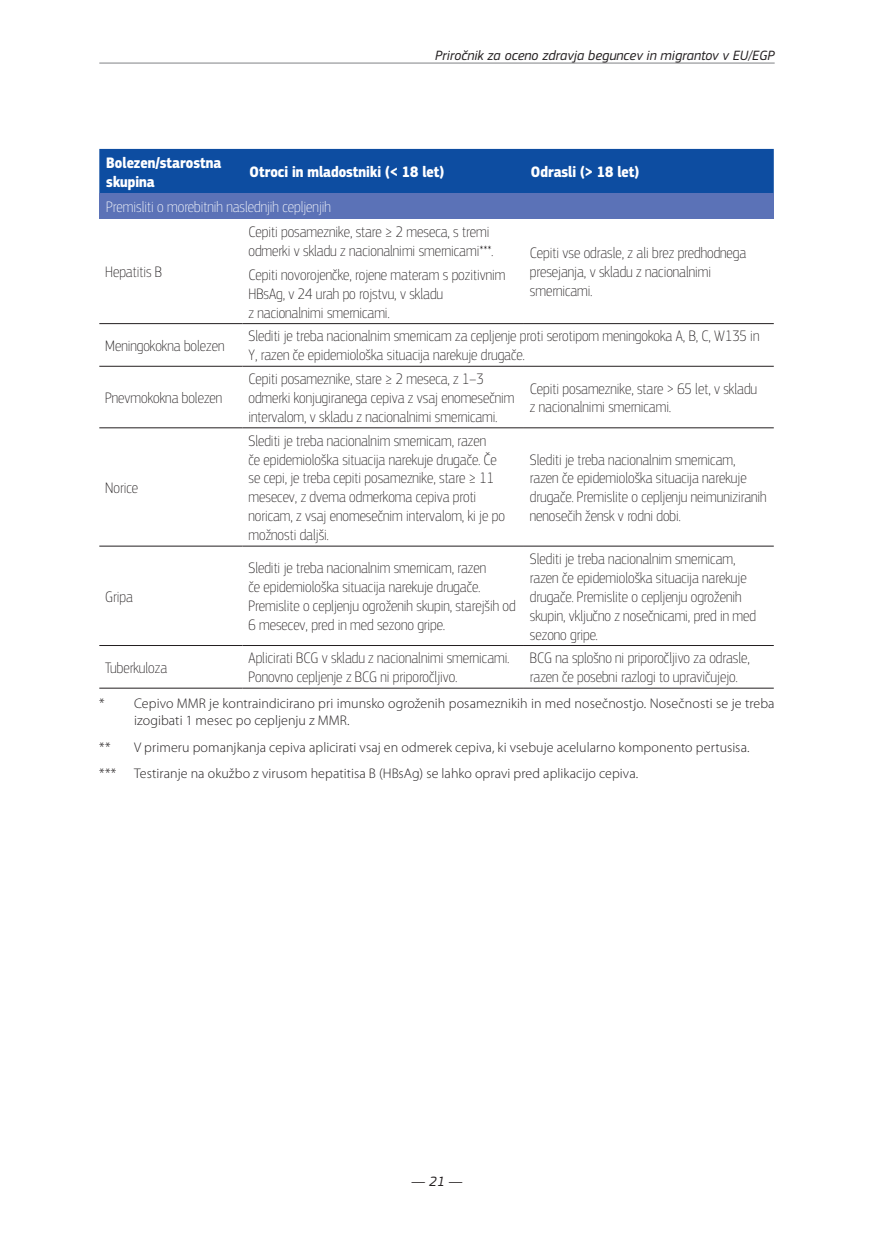
<style>
.page{position:relative;width:874px;height:1241px;background:#fff}
.page>*{position:absolute;margin:0;border:0;box-sizing:border-box;transform-origin:0 0}
.Table_text{font:100 15.75px/18.9px "EC Square Sans Cond Pro";color:#231f20}
.Section_Title{font:700 15.75px/18.9px "EC Square Sans Cond Pro";color:#fff}
.Section_Title-2{font:100 15.75px "EC Square Sans Cond Pro";color:#fff}
.Footnote{font:300 14px/16.8px "Myriad Pro";letter-spacing:.005em;color:#231f20}
.t1{font:italic 14px "EC Square Sans Pro";color:#231f20}
</style>
<div class="page">
<hr style="left:99px;top:63px;width:675px;height:1px;background:#808285">
<div style="left:99px;top:149px;width:674px;height:45px;background:#0d4da1"></div>
<div style="left:99px;top:194px;width:674px;height:25px;background:#5b72b7"></div>
<hr style="left:99px;top:323px;width:143px;height:1px;background:#231f20">
<hr style="left:242px;top:323px;width:281px;height:1px;background:#231f20">
<hr style="left:523px;top:323px;width:250px;height:1px;background:#231f20">
<hr style="left:99px;top:366px;width:143px;height:1px;background:#231f20">
<hr style="left:242px;top:366px;width:281px;height:1px;background:#231f20">
<hr style="left:523px;top:366px;width:250px;height:1px;background:#231f20">
<hr style="left:99px;top:427px;width:143px;height:1px;background:#231f20">
<hr style="left:242px;top:427px;width:281px;height:1px;background:#231f20">
<hr style="left:523px;top:427px;width:250px;height:1px;background:#231f20">
<hr style="left:99px;top:545px;width:143px;height:1px;background:#231f20">
<hr style="left:242px;top:545px;width:281px;height:1px;background:#231f20">
<hr style="left:523px;top:545px;width:250px;height:1px;background:#231f20">
<hr style="left:99px;top:645px;width:143px;height:1px;background:#231f20">
<hr style="left:242px;top:645px;width:281px;height:1px;background:#231f20">
<hr style="left:523px;top:645px;width:250px;height:1px;background:#231f20">
<hr style="left:99px;top:687px;width:143px;height:1px;background:#231f20">
<hr style="left:242px;top:687px;width:281px;height:1px;background:#231f20">
<hr style="left:523px;top:687px;width:250px;height:1px;background:#231f20">
<p class="t1" style="left:435px;top:47px;width:341px">Priročnik za oceno zdravja beguncev in migrantov v EU/EGP</p>
<p class="Section_Title" style="left:106px;top:153px;width:116px">Bolezen/starostna skupina</p>
<p class="Section_Title" style="left:249px;top:163px;width:196px">Otroci in mladostniki (&lt; 18 let)</p>
<p class="Section_Title" style="left:530px;top:163px;width:110px">Odrasli (&gt; 18 let)</p>
<p class="Section_Title-2" style="left:106px;top:198px;width:226px">Premisliti o morebitnih naslednjih cepljenjih</p>
<p class="Table_text" style="left:105px;top:263px;width:58px">Hepatitis B</p>
<p class="Table_text" style="left:248px;top:222px;width:246px">Cepiti posameznike, stare ≥ 2 meseca, s tremi odmerki v skladu z nacionalnimi smernicami***.</p>
<p class="Table_text" style="left:248px;top:265px;width:258px">Cepiti novorojenčke, rojene materam s pozitivnim<br>HBsAg, v 24 urah po rojstvu, v skladu<br>z nacionalnimi smernicami.</p>
<p class="Table_text" style="left:529px;top:244px;width:218px">Cepiti vse odrasle, z ali brez predhodnega presejanja, v skladu z nacionalnimi smernicami.</p>
<p class="Table_text" style="left:105px;top:336px;width:121px">Meningokokna bolezen</p>
<p class="Table_text" style="left:248px;top:327px;width:512px">Slediti je treba nacionalnim smernicam za cepljenje proti serotipom meningokoka A, B, C, W135 in<br>Y, razen če epidemiološka situacija narekuje drugače.</p>
<p class="Table_text" style="left:105px;top:388px;width:118px">Pnevmokokna bolezen</p>
<p class="Table_text" style="left:248px;top:369px;width:267px">Cepiti posameznike, stare ≥ 2 meseca, z 1–3 odmerki konjugiranega cepiva z vsaj enomesečnim intervalom, v skladu z nacionalnimi smernicami.</p>
<p class="Table_text" style="left:529px;top:379px;width:228px">Cepiti posameznike, stare &gt; 65 let, v skladu z nacionalnimi smernicami.</p>
<p class="Table_text" style="left:105px;top:478px;width:34px">Norice</p>
<p class="Table_text" style="left:105px;top:587px;width:29px">Gripa</p>
<p class="Table_text" style="left:248px;top:431px;width:258px">Slediti je treba nacionalnim smernicam, razen<br>če epidemiološka situacija narekuje drugače. Če se cepi, je treba cepiti posameznike, stare ≥ 11 mesecev, z dvema odmerkoma cepiva proti noricam, z vsaj enomesečnim intervalom, ki je po možnosti daljši.</p>
<p class="Table_text" style="left:529px;top:450px;width:238px">Slediti je treba nacionalnim smernicam, razen če epidemiološka situacija narekuje drugače. Premislite o cepljenju neimuniziranih nenosečih žensk v rodni dobi.</p>
<p class="Table_text" style="left:248px;top:558px;width:268px">Slediti je treba nacionalnim smernicam, razen<br>če epidemiološka situacija narekuje drugače.<br>Premislite o cepljenju ogroženih skupin, starejših od 6 mesecev, pred in med sezono gripe.</p>
<p class="Table_text" style="left:529px;top:549px;width:227px">Slediti je treba nacionalnim smernicam, razen če epidemiološka situacija narekuje drugače. Premislite o cepljenju ogroženih skupin, vključno z nosečnicami, pred in med sezono gripe.</p>
<p class="Table_text" style="left:105px;top:658px;width:63px">Tuberkuloza</p>
<p class="Table_text" style="left:248px;top:648px;width:262px">Aplicirati BCG v skladu z nacionalnimi smernicami.<br>Ponovno cepljenje z BCG ni priporočljivo.</p>
<p class="Table_text" style="left:529px;top:648px;width:221px">BCG na splošno ni priporočljivo za odrasle, razen če posebni razlogi to upravičujejo.</p>
<p class="Footnote" style="left:134px;top:695px;width:641px;text-indent:-35px">* Cepivo MMR je kontraindicirano pri imunsko ogroženih posameznikih in med nosečnostjo. Nosečnosti se je treba izogibati 1 mesec po cepljenju z MMR.</p>
<p class="Footnote" style="left:99px;top:738px;width:13px">**</p>
<p class="Footnote" style="left:134px;top:738px;width:616px">V primeru pomanjkanja cepiva aplicirati vsaj en odmerek cepiva, ki vsebuje acelularno komponento pertusisa.</p>
<p class="Footnote" style="left:99px;top:765px;width:19px">***</p>
<p class="Footnote" style="left:134px;top:765px;width:505px">Testiranje na okužbo z virusom hepatitisa B (HBsAg) se lahko opravi pred aplikacijo cepiva.</p>
<p class="t1" style="left:411px;top:1172px;width:53px">— 21 —</p>
</div>
